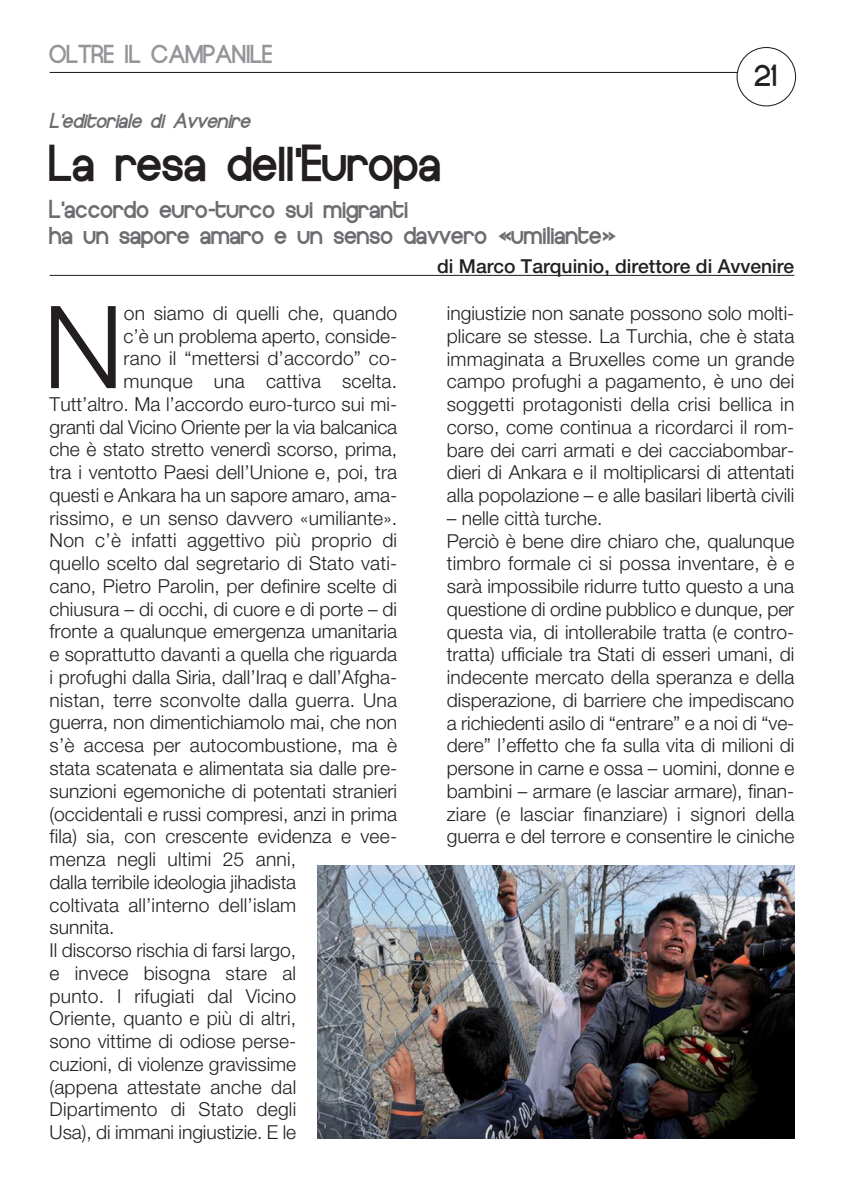
<style>
.page{position:relative;width:844px;height:1186px;background:#fff}
.page>*{position:absolute;margin:0;border:0;box-sizing:border-box;transform-origin:0 0}
.t1{font:300 114.8px "Helvetica Neue";color:#231f20}
.t2{font:42px "Europe Underground";color:#231f20}
.t3{font:24.5px "Europe Underground";color:#231f20}
.t4{font:21px/25.2px "Europe Underground";color:#6c6d70}
.t5{font:21px "Europe Underground";color:#939598}
.t6{font:300 19.25px/22.8px "Helvetica Neue";color:#231f20;text-align:justify}
.t7{font:500 19.25px "Helvetica Neue";color:#231f20}
.t8{font:italic 17.5px "Europe Underground";color:#6c6d70}
</style>
<div class="page">
<hr style="left:50px;top:72px;width:715px;height:1px;background:#231f20">
<svg style="left:736px;top:47px;width:59px;height:59px"></svg>
<hr style="left:50px;top:275px;width:744px;height:1px;background:#231f20">
<img style="left:317px;top:866px;width:477px;height:273px">
<p class="t5" style="left:50px;top:46px;width:225px">OLTRE IL CAMPANILE</p>
<p class="t8" style="left:50px;top:114px;width:206px">L’editoriale di Avvenire</p>
<h2 class="t2" style="left:50px;top:147px;width:393px">La resa dell’Europa</h2>
<p class="t3" style="left:754px;top:66px;width:24px">21</p>
<p class="t4" style="left:50px;top:200px;width:568px">L’accordo euro-turco sui migranti<br>ha un sapore amaro e un senso davvero «umiliante»</p>
<p class="t7" style="left:437px;top:259px;width:358px">di Marco Tarquinio, direttore di Avvenire</p>
<h1 class="t1" style="left:43px;top:306px;width:82px">N</h1>
<p class="t6" style="left:124px;top:303px;width:275px">on siamo di quelli che, quando</p>
<p class="t6" style="left:446px;top:304px;width:349px">ingiustizie non sanate possono solo molti&shy;plicare se stesse. La Turchia, che è stata immaginata a Bruxelles come un grande campo profughi a pagamento, è uno dei soggetti protagonisti della crisi bellica in corso, come continua a ricordarci il rom&shy;bare dei carri armati e dei cacciabombar&shy;dieri di Ankara e il moltiplicarsi di attentati alla popolazione – e alle basilari libertà civili</p>
<p class="t6" style="left:446px;top:508px;width:349px;text-align:left">– nelle città turche.<br>Perciò è bene dire chiaro che, qualunque timbro formale ci si possa inventare, è e sarà impossibile ridurre tutto questo a una questione di ordine pubblico e dunque, per questa via, di intollerabile tratta (e contro&shy;tratta) ufficiale tra Stati di esseri umani, di indecente mercato della speranza e della disperazione, di barriere che impediscano a richiedenti asilo di “entrare” e a noi di “ve&shy;dere” l’effetto che fa sulla vita di milioni di persone in carne e ossa – uomini, donne e bambini – armare (e lasciar armare), finan&shy;ziare (e lasciar finanziare) i signori della guerra e del terrore e consentire le ciniche</p>
<p class="t6" style="left:124px;top:326px;width:275px">c’è un problema aperto, conside-</p>
<p class="t6" style="left:124px;top:349px;width:275px">rano il “mettersi d’accordo” co-</p>
<p class="t6" style="left:124px;top:372px;width:275px">munque una cattiva scelta.</p>
<p class="t6" style="left:50px;top:394px;width:349px">Tutt’altro. Ma l’accordo euro-turco sui mi-</p>
<p class="t6" style="left:50px;top:417px;width:349px">granti dal Vicino Oriente per la via balcanica</p>
<p class="t6" style="left:50px;top:440px;width:349px">che è stato stretto venerdì scorso, prima,</p>
<p class="t6" style="left:50px;top:463px;width:349px">tra i ventotto Paesi dell’Unione e, poi, tra</p>
<p class="t6" style="left:50px;top:485px;width:349px">questi e Ankara ha un sapore amaro, ama-</p>
<p class="t6" style="left:50px;top:508px;width:349px">rissimo, e un senso davvero «umiliante».</p>
<p class="t6" style="left:50px;top:531px;width:349px">Non c’è infatti aggettivo più proprio di</p>
<p class="t6" style="left:50px;top:554px;width:349px">quello scelto dal segretario di Stato vati-</p>
<p class="t6" style="left:50px;top:576px;width:349px">cano, Pietro Parolin, per definire scelte di</p>
<p class="t6" style="left:50px;top:599px;width:349px">chiusura – di occhi, di cuore e di porte – di</p>
<p class="t6" style="left:50px;top:622px;width:349px">fronte a qualunque emergenza umanitaria</p>
<p class="t6" style="left:50px;top:645px;width:349px">e soprattutto davanti a quella che riguarda</p>
<p class="t6" style="left:50px;top:667px;width:349px">i profughi dalla Siria, dall’Iraq e dall’Afgha-</p>
<p class="t6" style="left:50px;top:690px;width:349px">nistan, terre sconvolte dalla guerra. Una</p>
<p class="t6" style="left:50px;top:713px;width:349px">guerra, non dimentichiamolo mai, che non</p>
<p class="t6" style="left:50px;top:736px;width:349px">s’è accesa per autocombustione, ma è</p>
<p class="t6" style="left:50px;top:758px;width:349px">stata scatenata e alimentata sia dalle pre-</p>
<p class="t6" style="left:50px;top:781px;width:349px">sunzioni egemoniche di potentati stranieri</p>
<p class="t6" style="left:50px;top:804px;width:349px">(occidentali e russi compresi, anzi in prima</p>
<p class="t6" style="left:50px;top:827px;width:349px">fila) sia, con crescente evidenza e vee-</p>
<p class="t6" style="left:50px;top:849px;width:248px">menza negli ultimi 25 anni,</p>
<p class="t6" style="left:50px;top:872px;width:248px">dalla terribile ideologia jihadista</p>
<p class="t6" style="left:50px;top:895px;width:248px">coltivata all’interno dell’islam</p>
<p class="t6" style="left:50px;top:918px;width:66px">sunnita.</p>
<p class="t6" style="left:50px;top:941px;width:248px">Il discorso rischia di farsi largo,</p>
<p class="t6" style="left:50px;top:963px;width:248px">e invece bisogna stare al</p>
<p class="t6" style="left:50px;top:986px;width:248px">punto. I rifugiati dal Vicino</p>
<p class="t6" style="left:50px;top:1009px;width:248px">Oriente, quanto e più di altri,</p>
<p class="t6" style="left:50px;top:1032px;width:248px">sono vittime di odiose perse-</p>
<p class="t6" style="left:50px;top:1054px;width:248px">cuzioni, di violenze gravissime</p>
<p class="t6" style="left:50px;top:1077px;width:248px">(appena attestate anche dal</p>
<p class="t6" style="left:50px;top:1100px;width:248px">Dipartimento di Stato degli</p>
<p class="t6" style="left:50px;top:1123px;width:248px">Usa), di immani ingiustizie. E le</p>
</div>
